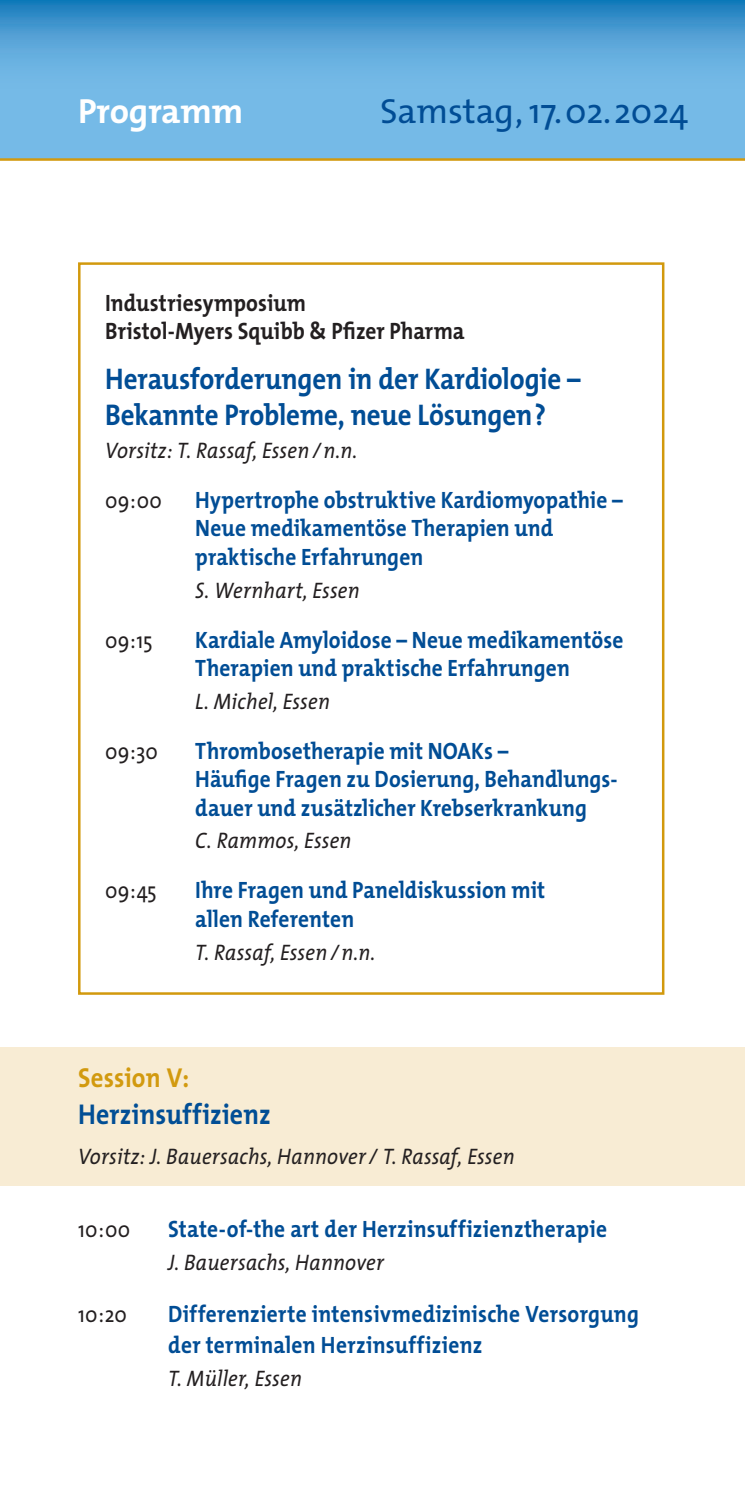
<style>
.page{position:relative;width:745px;height:1489px;background:#fff}
.page>*{position:absolute;margin:0;border:0;box-sizing:border-box;transform-origin:0 0}
.t1{font:35px "The Mix";color:#014d95}
.t2{font:700 35px "The Mix";color:#fff}
.t3{font:700 30px/36px "The Mix";letter-spacing:-.005em;color:#014d95;scale:.9 1}
.t4{font:700 28.75px "The Mix";letter-spacing:.01em;color:#014e95;scale:.9 1}
.t5{font:700 27.5px "The Mix";letter-spacing:.005em;color:#d29a0f;scale:.9 1}
.t6{font:700 23.75px/28.5px "The Mix";letter-spacing:.005em;color:#014d95;scale:.9 1}
.t7{font:700 23.75px/28.5px "The Mix";letter-spacing:.005em;color:#231f20;scale:.9 1}
.t8{font:italic 22.5px "The Mix";letter-spacing:.01em;color:#231f20;scale:.9 1}
.t9{font:italic 22.5px "The Mix";letter-spacing:.01em;color:#242021;scale:.9 1}
.t10{font:22.5px "The Mix";letter-spacing:.005em;color:#231f20;scale:.9 1}
</style>
<div class="page">
<div style="left:0;top:1047px;width:744px;height:138px;background:#f8ecd4"></div>
<svg style="left:0;top:0;width:744px;height:158px"></svg>
<hr style="left:0;top:158px;width:744px;height:3px;background:#d2990d">
<h1 class="t2" style="left:78px;top:82px;width:167px">Programm</h1>
<h1 class="t1" style="left:380px;top:82px;width:309px">Samstag, 17.02.2024</h1>
<p class="t7" style="left:105px;top:288px;width:401px">Industriesymposium<br>Bristol-Myers Squibb &amp; Pfizer Pharma</p>
<p class="t3" style="left:105px;top:360px;width:529px">Herausforderungen in der Kardiologie –<br>Bekannte Probleme, neue Lösungen?</p>
<p class="t8" style="left:105px;top:432px;width:281px">Vorsitz: T. Rassaf, Essen/n.n.</p>
<p class="t10" style="left:105px;top:481px;width:64px">09:00</p>
<p class="t6" style="left:195px;top:485px;width:476px">Hypertrophe obstruktive Kardiomyopathie –<br>Neue medikamentöse Therapien und praktische Erfahrungen</p>
<p class="t8" style="left:195px;top:571px;width:184px">S. Wernhart, Essen</p>
<p class="t10" style="left:105px;top:621px;width:54px">09:15</p>
<p class="t6" style="left:195px;top:624px;width:477px">Kardiale Amyloidose – Neue medikamentöse<br>Therapien und praktische Erfahrungen</p>
<p class="t8" style="left:195px;top:682px;width:151px">L. Michel, Essen</p>
<p class="t10" style="left:105px;top:732px;width:60px">09:30</p>
<p class="t6" style="left:195px;top:735px;width:468px">Thrombosetherapie mit NOAKs –<br>Häufige Fragen zu Dosierung, Behandlungs&shy;dauer und zusätzlicher Krebserkrankung</p>
<p class="t8" style="left:195px;top:822px;width:175px">C. Rammos, Essen</p>
<p class="t10" style="left:105px;top:871px;width:59px">09:45</p>
<p class="t6" style="left:195px;top:875px;width:390px">Ihre Fragen und Paneldiskussion mit allen Referenten</p>
<p class="t8" style="left:195px;top:933px;width:201px">T. Rassaf, Essen/n.n.</p>
<p class="t5" style="left:78px;top:1054px;width:125px">Session V:</p>
<p class="t4" style="left:78px;top:1090px;width:215px">Herzinsuffizienz</p>
<p class="t9" style="left:78px;top:1137px;width:486px">Vorsitz: J. Bauersachs, Hannover / T. Rassaf, Essen</p>
<p class="t10" style="left:78px;top:1210px;width:60px">10:00</p>
<p class="t6" style="left:168px;top:1214px;width:489px">State-of-the art der Herzinsuffizienztherapie</p>
<p class="t8" style="left:168px;top:1243px;width:241px">J. Bauersachs, Hannover</p>
<p class="t10" style="left:78px;top:1295px;width:56px">10:20</p>
<p class="t6" style="left:168px;top:1297px;width:524px;line-height:31px">Differenzierte intensivmedizinische Versorgung der terminalen Herzinsuffizienz</p>
<p class="t8" style="left:168px;top:1359px;width:150px">T. Müller, Essen</p>
</div>
